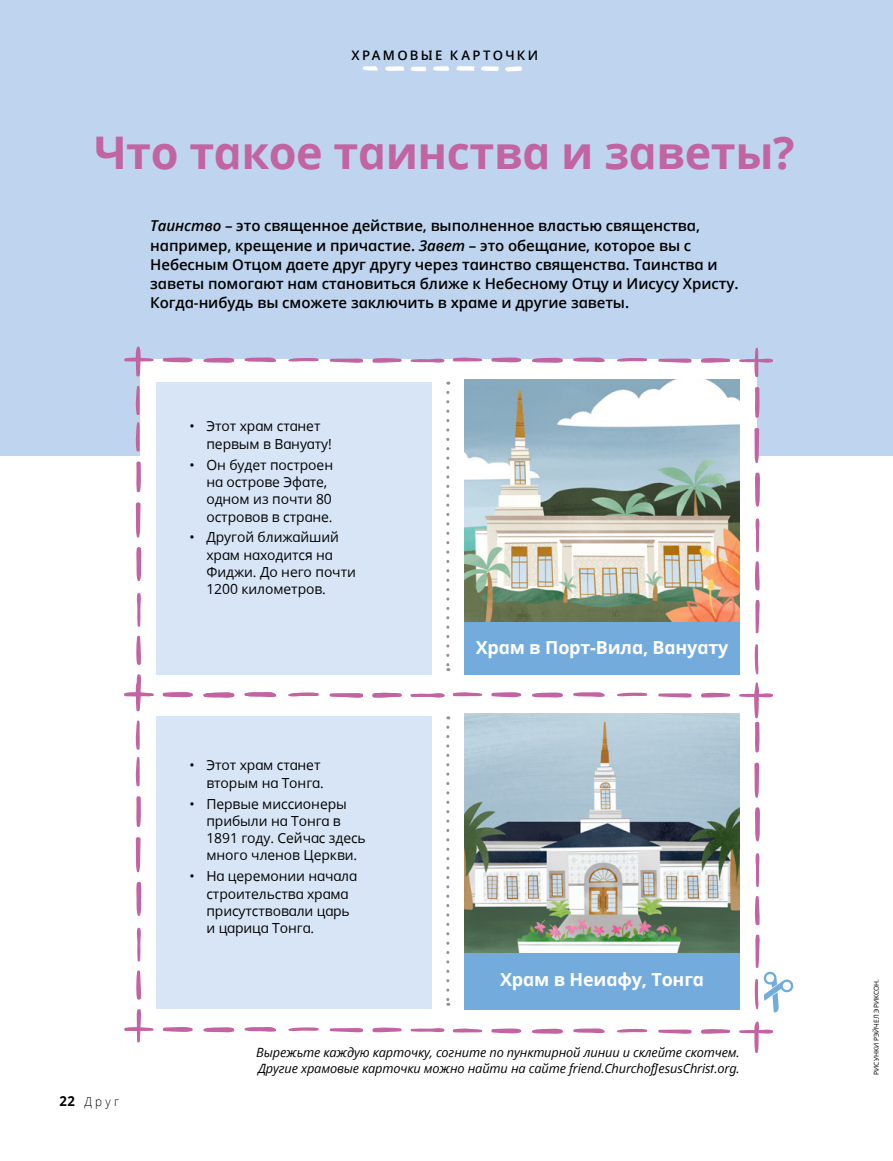
<style>
.page{position:relative;width:893px;height:1161px;background:#fff}
.page>*{position:absolute;margin:0;border:0;box-sizing:border-box;transform-origin:0 0}
.t1{font:700 45px "Dots Solidlds Lat";letter-spacing:-.01em;color:#c264a2}
.t2{font:700 18px "Dots Solidlds Lat";letter-spacing:-.01em;color:#fff}
.t3{font:600 15px/19.2px "Dots Solidlds Lat";letter-spacing:-.005em;color:#000}
.p2_bullet-1_CUSTOM{font:13.8px/17.2px "Dots Solidlds Lat";letter-spacing:-.005em;color:#000}
.t4{font:600 13.2px "Dots Solidlds Lat";letter-spacing:.175em;color:#000}
.p1_aside_info_first_CUSTOM{font:italic 12.75px "Dots Solidlds Lat";letter-spacing:-.01em;color:#000}
.t5{font:300 12.3px "Dots Solidlds Lat";color:#000;scale:.95 1}
.t6{font:6.75px "Dots Solidlds Lat";color:#000}
.s1{font-style:italic}
.s2{font-weight:700;font-size:13.8px}
</style>
<div class="page">
<svg style="left:452px;top:692px;width:30px;height:4px"></svg>
<svg style="left:491px;top:692px;width:31px;height:6px"></svg>
<svg style="left:532px;top:692px;width:31px;height:6px"></svg>
<svg style="left:573px;top:692px;width:32px;height:5px"></svg>
<svg style="left:617px;top:692px;width:31px;height:4px"></svg>
<svg style="left:658px;top:693px;width:34px;height:5px"></svg>
<svg style="left:701px;top:692px;width:30px;height:6px"></svg>
<svg style="left:162px;top:1027px;width:31px;height:5px"></svg>
<svg style="left:203px;top:1027px;width:32px;height:6px"></svg>
<svg style="left:244px;top:1027px;width:32px;height:5px"></svg>
<svg style="left:288px;top:1027px;width:31px;height:4px"></svg>
<svg style="left:329px;top:1028px;width:34px;height:5px"></svg>
<svg style="left:372px;top:1027px;width:30px;height:5px"></svg>
<svg style="left:410px;top:1028px;width:35px;height:5px"></svg>
<svg style="left:136px;top:720px;width:4px;height:30px"></svg>
<svg style="left:124px;top:1009px;width:30px;height:34px"></svg>
<svg style="left:136px;top:881px;width:6px;height:35px"></svg>
<svg style="left:136px;top:837px;width:5px;height:35px"></svg>
<svg style="left:136px;top:796px;width:5px;height:31px"></svg>
<svg style="left:136px;top:757px;width:4px;height:30px"></svg>
<svg style="left:136px;top:970px;width:5px;height:30px"></svg>
<svg style="left:136px;top:927px;width:5px;height:35px"></svg>
<svg style="left:452px;top:1028px;width:30px;height:5px"></svg>
<svg style="left:491px;top:1028px;width:31px;height:6px"></svg>
<svg style="left:532px;top:1028px;width:31px;height:6px"></svg>
<svg style="left:573px;top:1028px;width:32px;height:6px"></svg>
<svg style="left:617px;top:1028px;width:31px;height:5px"></svg>
<svg style="left:658px;top:1029px;width:34px;height:5px"></svg>
<svg style="left:701px;top:1029px;width:30px;height:5px"></svg>
<div style="left:156px;top:716px;width:275px;height:293px;background:#d8e5f6"></div>
<div style="left:464px;top:939px;width:276px;height:70px;background:#72abdc"></div>
<img style="left:464px;top:714px;width:276px;height:238px">
<svg style="left:446px;top:727px;width:3px;height:279px"></svg>
<div style="left:0;top:0;width:893px;height:455px;background:#bfd5ef"></div>
<div style="left:140px;top:359px;width:616px;height:332px;background:#fff"></div>
<svg style="left:452px;top:357px;width:30px;height:5px"></svg>
<svg style="left:491px;top:357px;width:31px;height:6px"></svg>
<svg style="left:532px;top:357px;width:31px;height:6px"></svg>
<svg style="left:573px;top:357px;width:32px;height:6px"></svg>
<svg style="left:617px;top:358px;width:31px;height:4px"></svg>
<svg style="left:658px;top:358px;width:34px;height:5px"></svg>
<svg style="left:701px;top:358px;width:30px;height:5px"></svg>
<svg style="left:162px;top:357px;width:31px;height:6px"></svg>
<svg style="left:203px;top:357px;width:32px;height:6px"></svg>
<svg style="left:244px;top:357px;width:32px;height:6px"></svg>
<svg style="left:288px;top:358px;width:31px;height:4px"></svg>
<svg style="left:329px;top:358px;width:34px;height:5px"></svg>
<svg style="left:372px;top:358px;width:30px;height:5px"></svg>
<svg style="left:410px;top:358px;width:35px;height:5px"></svg>
<svg style="left:162px;top:692px;width:31px;height:6px"></svg>
<svg style="left:203px;top:692px;width:32px;height:6px"></svg>
<svg style="left:244px;top:692px;width:32px;height:5px"></svg>
<svg style="left:288px;top:692px;width:31px;height:4px"></svg>
<svg style="left:329px;top:693px;width:34px;height:5px"></svg>
<svg style="left:372px;top:692px;width:30px;height:6px"></svg>
<svg style="left:410px;top:693px;width:35px;height:5px"></svg>
<svg style="left:136px;top:385px;width:4px;height:30px"></svg>
<svg style="left:124px;top:346px;width:30px;height:31px"></svg>
<svg style="left:124px;top:674px;width:30px;height:38px"></svg>
<svg style="left:136px;top:547px;width:6px;height:34px"></svg>
<svg style="left:136px;top:502px;width:5px;height:36px"></svg>
<svg style="left:136px;top:461px;width:5px;height:32px"></svg>
<svg style="left:136px;top:422px;width:4px;height:30px"></svg>
<svg style="left:136px;top:635px;width:5px;height:30px"></svg>
<svg style="left:136px;top:593px;width:5px;height:34px"></svg>
<div style="left:156px;top:381px;width:275px;height:293px;background:#d8e5f6"></div>
<div style="left:464px;top:604px;width:276px;height:70px;background:#72abdc"></div>
<img style="left:464px;top:379px;width:276px;height:242px">
<svg style="left:446px;top:392px;width:3px;height:279px"></svg>
<svg style="left:385px;top:66px;width:19px;height:5px"></svg>
<svg style="left:456px;top:66px;width:43px;height:5px"></svg>
<svg style="left:505px;top:66px;width:17px;height:6px"></svg>
<svg style="left:410px;top:67px;width:16px;height:4px"></svg>
<svg style="left:433px;top:66px;width:16px;height:5px"></svg>
<svg style="left:362px;top:66px;width:16px;height:5px"></svg>
<svg style="left:739px;top:1021px;width:34px;height:32px"></svg>
<svg style="left:754px;top:934px;width:40px;height:78px"></svg>
<svg style="left:755px;top:807px;width:5px;height:35px"></svg>
<svg style="left:754px;top:762px;width:5px;height:36px"></svg>
<svg style="left:754px;top:896px;width:6px;height:30px"></svg>
<svg style="left:755px;top:853px;width:5px;height:34px"></svg>
<svg style="left:739px;top:682px;width:34px;height:71px"></svg>
<svg style="left:754px;top:644px;width:5px;height:31px"></svg>
<svg style="left:755px;top:599px;width:5px;height:35px"></svg>
<svg style="left:755px;top:472px;width:5px;height:35px"></svg>
<svg style="left:754px;top:427px;width:5px;height:36px"></svg>
<svg style="left:755px;top:386px;width:5px;height:32px"></svg>
<svg style="left:739px;top:347px;width:34px;height:31px"></svg>
<svg style="left:754px;top:561px;width:6px;height:30px"></svg>
<svg style="left:755px;top:518px;width:5px;height:35px"></svg>
<p class="t4" style="left:351px;top:45px;width:188px">ХРАМОВЫЕ КАРТОЧКИ</p>
<p class="t1" style="left:94px;top:118px;width:702px">Что такое таинства и заветы?</p>
<p class="t3" style="left:150px;top:216px;width:590px"><span class="s1">Таинство</span> – это священное действие, выполненное властью священства, например, крещение и причастие. <span class="s1">Завет</span> – это обещание, которое вы с Небесным Отцом даете друг другу через таинство священства. Таинства и заветы помогают нам становиться ближе к Небесному Отцу и Иисусу Христу.<br>Когда-нибудь вы сможете заключить в храме и другие заветы.</p>
<p class="p2_bullet-1_CUSTOM" style="left:206px;top:418px;width:127px;text-indent:-17px">• Этот храм станет первым в Вануату!</p>
<p class="p2_bullet-1_CUSTOM" style="left:206px;top:456px;width:128px;text-indent:-17px">• Он будет построен на острове Эфате, одном из почти 80 островов в стране.</p>
<p class="p2_bullet-1_CUSTOM" style="left:206px;top:529px;width:151px;text-indent:-17px">• Другой ближайший храм находится на<br>Фиджи. До него почти<br>1200 километров.</p>
<p class="p2_bullet-1_CUSTOM" style="left:189px;top:757px;width:136px;text-align:right">• Этот храм станет вторым на Тонга.</p>
<p class="p2_bullet-1_CUSTOM" style="left:206px;top:795px;width:161px;text-indent:-17px">• Первые миссионеры прибыли на Тонга в<br>1891 году. Сейчас здесь много членов Церкви.</p>
<p class="p2_bullet-1_CUSTOM" style="left:206px;top:868px;width:152px;text-indent:-17px">• На церемонии начала строительства храма присутствовали царь и царица Тонга.</p>
<p class="t2" style="left:476px;top:634px;width:254px">Храм в Порт-Вила, Вануату</p>
<p class="t5" style="left:60px;top:1092px;width:64px"><span class="s2">22</span> Друг</p>
<p class="t2" style="left:500px;top:966px;width:205px">Храм в Неиафу, Тонга</p>
<p class="t6" style="left:871px;top:1075px;width:97px;rotate:-90deg">РИСУНКИ РЭЙЧЕЛ ЭРИКСОН.</p>
<p class="p1_aside_info_first_CUSTOM" style="left:256px;top:1043px;width:485px">Вырежьте каждую карточку, согните по пунктирной линии и склейте скотчем.</p>
<p class="p1_aside_info_first_CUSTOM" style="left:258px;top:1059px;width:483px">Другие храмовые карточки можно найти на сайте friend.ChurchofJesusChrist.org.</p>
</div>
